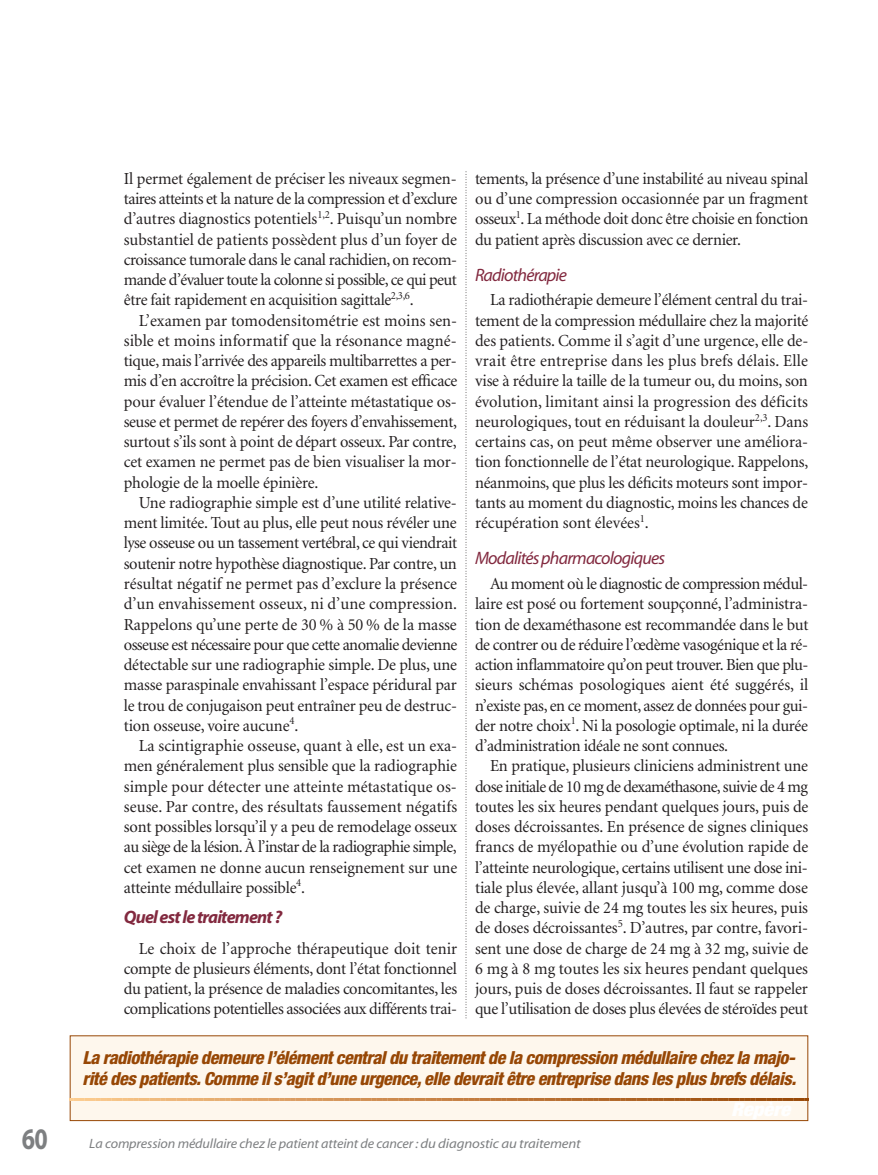
<style>
.page{position:relative;width:878px;height:1175px;background:#fff}
.page>*{position:absolute;margin:0;border:0;box-sizing:border-box;transform-origin:0 0}
.t1{font:700 30px "Myriad";color:#7d7f81;scale:.8 1}
.t2{font:italic 800 condensed 18px/21.8px "Helvetica Neue";letter-spacing:-.025em;color:#974705}
.t3{font:italic 18px "Myriad";letter-spacing:-.045em;color:#82293f}
.t4{font:italic 700 18px "Myriad";letter-spacing:-.045em;color:#82293f}
.t5{font:16.8px/20.2px "Minion";letter-spacing:-.02em;color:#231f20;text-align:justify}
.t6{font:italic 13.5px "Myriad";letter-spacing:-.01em;color:#7d7f81;scale:1.05 1}
</style>
<div class="page">
<svg style="left:465px;top:172px;width:1px;height:847px"></svg>
<div style="left:70px;top:1035px;width:737px;height:85px;background:#fef7ed"></div>
<svg style="left:70px;top:1098px;width:23px;height:22px"></svg>
<hr style="left:97px;top:1098px;width:2px;height:22px;background:#f9c78a">
<svg style="left:103px;top:1098px;width:109px;height:3px"></svg>
<hr style="left:216px;top:1098px;width:2px;height:22px;background:#e6ae71">
<svg style="left:222px;top:1098px;width:109px;height:3px"></svg>
<hr style="left:335px;top:1098px;width:2px;height:22px;background:#d59559">
<svg style="left:341px;top:1098px;width:255px;height:3px"></svg>
<hr style="left:600px;top:1098px;width:2px;height:22px;background:#b16728">
<svg style="left:606px;top:1098px;width:109px;height:3px"></svg>
<hr style="left:719px;top:1098px;width:2px;height:22px;background:#a25414">
<svg style="left:725px;top:1098px;width:82px;height:3px"></svg>
<p class="t5" style="left:475px;top:170px;width:335px">tements, la présence d’une instabilité au niveau spinal ou d’une compression occasionnée par un fragment osseux<sup>1</sup>. La méthode doit donc être choisie en fonction du patient après discussion avec ce dernier.</p>
<p class="t3" style="left:475px;top:268px;width:94px">Radiothérapie</p>
<p class="t5" style="left:475px;top:291px;width:335px;text-indent:15px">La radiothérapie demeure l’élément central du trai&shy;tement de la compression médullaire chez la majorité des patients. Comme il s’agit d’une urgence, elle de&shy;vrait être entreprise dans les plus brefs délais. Elle vise à réduire la taille de la tumeur ou, du moins, son évolution, limitant ainsi la progression des déficits neurologiques, tout en réduisant la douleur<sup>2,3</sup>. Dans certains cas, on peut même observer une améliora&shy;tion fonctionnelle de l’état neurologique. Rappelons, néanmoins, que plus les déficits moteurs sont impor&shy;tants au moment du diagnostic, moins les chances de récupération sont élevées<sup>1</sup>.</p>
<p class="t3" style="left:475px;top:551px;width:191px">Modalités pharmacologiques</p>
<p class="t5" style="left:475px;top:575px;width:335px;text-indent:15px">Au moment où le diagnostic de compression médul&shy;laire est posé ou fortement soupçonné, l’administra&shy;tion de dexaméthasone est recommandée dans le but de contrer ou de réduire l’œdème vasogénique et la ré&shy;action inflammatoire qu’on peut trouver. Bien que plu&shy;sieurs schémas posologiques aient été suggérés, il n’existe pas, en ce moment, assez de données pour gui&shy;der notre choix<sup>1</sup>. Ni la posologie optimale, ni la durée d’administration idéale ne sont connues.</p>
<p class="t5" style="left:475px;top:757px;width:335px;text-indent:15px">En pratique, plusieurs cliniciens administrent une dose initiale de 10 mg de dexaméthasone, suivie de 4 mg toutes les six heures pendant quelques jours, puis de doses décroissantes. En présence de signes cliniques francs de myélopathie ou d’une évolution rapide de l’atteinte neurologique, certains utilisent une dose ini&shy;tiale plus élevée, allant jusqu’à 100 mg, comme dose de charge, suivie de 24 mg toutes les six heures, puis de doses décroissantes<sup>5</sup>. D’autres, par contre, favori&shy;sent une dose de charge de 24 mg à 32 mg, suivie de 6 mg à 8 mg toutes les six heures pendant quelques jours, puis de doses décroissantes. Il faut se rappeler que l’utilisation de doses plus élevées de stéroïdes peut</p>
<p class="t2" style="left:82px;top:1047px;width:715px">La radiothérapie demeure l’élément central du traitement de la compression médullaire chez la majo&shy;rité des patients. Comme il s’agit d’une urgence, elle devrait être entreprise dans les plus brefs délais.</p>
<p class="t5" style="left:124px;top:170px;width:335px">Il permet également de préciser les niveaux segmen&shy;taires atteints et la nature de la compression et d’exclure d’autres diagnostics potentiels<sup>1,2</sup>. Puisqu’un nombre substantiel de patients possèdent plus d’un foyer de croissance tumorale dans le canal rachidien, on recom&shy;mande d’évaluer toute la colonne si possible, ce qui peut être fait rapidement en acquisition sagittale<sup>2,3,6</sup>.</p>
<p class="t5" style="left:124px;top:311px;width:335px;text-indent:15px">L’examen par tomodensitométrie est moins sen&shy;sible et moins informatif que la résonance magné&shy;tique, mais l’arrivée des appareils multibarrettes a per&shy;mis d’en accroître la précision. Cet examen est efficace pour évaluer l’étendue de l’atteinte métastatique os&shy;seuse et permet de repérer des foyers d’envahissement, surtout s’ils sont à point de départ osseux. Par contre, cet examen ne permet pas de bien visualiser la mor&shy;phologie de la moelle épinière.</p>
<p class="t5" style="left:124px;top:494px;width:335px;text-indent:15px">Une radiographie simple est d’une utilité relative&shy;ment limitée. Tout au plus, elle peut nous révéler une lyse osseuse ou un tassement vertébral, ce qui viendrait soutenir notre hypothèse diagnostique. Par contre, un résultat négatif ne permet pas d’exclure la présence d’un envahissement osseux, ni d’une compression.<br>Rappelons qu’une perte de 30 % à 50 % de la masse osseuse est nécessaire pour que cette anomalie devienne détectable sur une radiographie simple. De plus, une masse paraspinale envahissant l’espace péridural par le trou de conjugaison peut entraîner peu de destruc&shy;tion osseuse, voire aucune<sup>4</sup>.</p>
<p class="t5" style="left:124px;top:737px;width:335px;text-indent:15px">La scintigraphie osseuse, quant à elle, est un exa&shy;men généralement plus sensible que la radiographie simple pour détecter une atteinte métastatique os&shy;seuse. Par contre, des résultats faussement négatifs sont possibles lorsqu’il y a peu de remodelage osseux au siège de la lésion. À l’instar de la radiographie simple, cet examen ne donne aucun renseignement sur une atteinte médullaire possible<sup>4</sup>.</p>
<p class="t4" style="left:124px;top:910px;width:160px">Quel est le traitement?</p>
<p class="t5" style="left:124px;top:939px;width:335px;text-indent:15px">Le choix de l’approche thérapeutique doit tenir compte de plusieurs éléments, dont l’état fonctionnel du patient, la présence de maladies concomitantes, les complications potentielles associées aux différents trai-</p>
<h1 class="t1" style="left:22px;top:1127px;width:34px">60</h1>
<p class="t6" style="left:89px;top:1138px;width:469px">La compression médullaire chez le patient atteint de cancer :du diagnostic au traitement</p>
</div>
